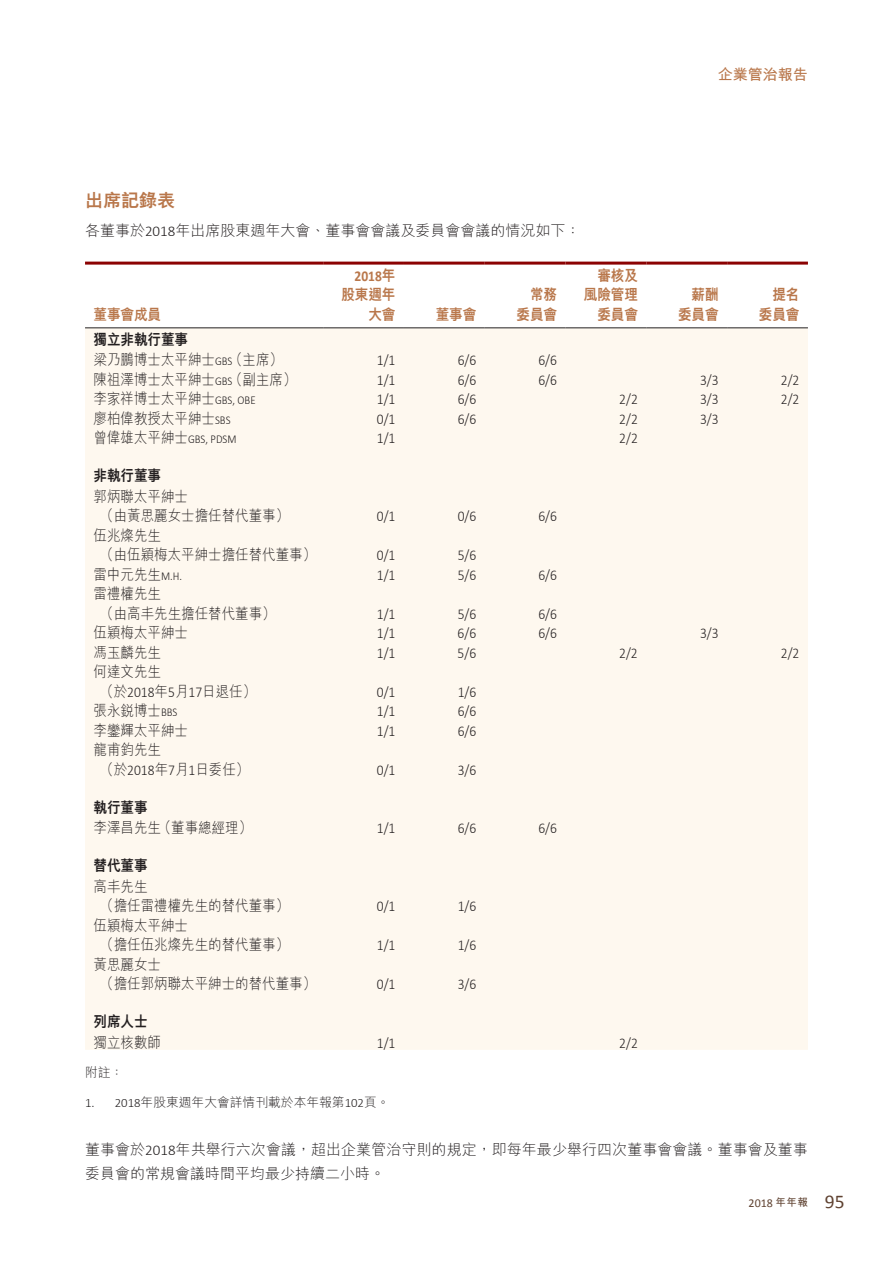
<style>
.page{position:relative;width:893px;height:1263px;background:#fff}
.page>*{position:absolute;margin:0;border:0;box-sizing:border-box;transform-origin:0 0}
.t1{font:800 18px "M Hei HK";color:#b9774b}
.t2{font:300 15px/19.5px "M Hei HK";color:#231f20;scale:.9 1}
.t3{font:300 15px "Calibri";color:#231f20;scale:.9 1}
.t4{font:300 15px/24px "M Hei HK";color:#231f20}
.t5{font:800 15px/19.5px "M Hei HK";color:#b9774b;text-align:right;scale:.9 1}
.t6{font:800 15px "M Hei HK";color:#231f20;scale:.9 1}
.t7{font:700 15px "M Hei HK";color:#b9774b}
.t8{font:700 15px "Calibri";color:#b9774b;scale:.9 1}
.t9{font:300 12.75px "M Hei HK";color:#231f20}
.t10{font:300 12px "Calibri";color:#231f20;scale:.9 1}
.t11{font:12px "Calibri";color:#5f4231}
.s1{font-family:"Calibri"}
.s2{font-weight:800}
.s3{font-family:"Calibri";font-size:12px}
.s4{font-family:"M Hei HK";font-weight:800}
.s5{font-family:"M Hei HK";font-size:15px}
.s6{font-family:"M Hei HK";font-weight:700;font-size:10.5px}
.s7{font-size:19.5px}
</style>
<div class="page">
<div style="left:85px;top:328px;width:723px;height:722px;background:#fef8ef"></div>
<hr style="left:85px;top:262px;width:238px;height:3px;background:#8b0202">
<hr style="left:323px;top:262px;width:81px;height:3px;background:#8b0202">
<hr style="left:404px;top:262px;width:81px;height:3px;background:#8b0202">
<hr style="left:485px;top:262px;width:81px;height:3px;background:#8b0202">
<hr style="left:566px;top:262px;width:80px;height:3px;background:#8b0202">
<hr style="left:646px;top:262px;width:81px;height:3px;background:#8b0202">
<hr style="left:727px;top:262px;width:81px;height:3px;background:#8b0202">
<hr style="left:85px;top:327px;width:238px;height:1px;background:#231f20">
<hr style="left:323px;top:327px;width:81px;height:1px;background:#231f20">
<hr style="left:404px;top:327px;width:81px;height:1px;background:#231f20">
<hr style="left:485px;top:327px;width:81px;height:1px;background:#231f20">
<hr style="left:566px;top:327px;width:80px;height:1px;background:#231f20">
<hr style="left:646px;top:327px;width:81px;height:1px;background:#231f20">
<hr style="left:727px;top:327px;width:81px;height:1px;background:#231f20">
<p class="t7" style="left:718px;top:63px;width:91px">企業管治報告</p>
<p class="t1" style="left:85px;top:192px;width:91px">出席記錄表</p>
<p class="t4" style="left:85px;top:218px;width:497px">各董事於<span class="s1">2018</span>年出席股東週年大會、董事會會議及委員會會議的情況如下：</p>
<p class="t5" style="left:94px;top:304px;width:76px">董事會成員</p>
<p class="t2" style="left:94px;top:328px;width:212px;line-height:20.7px"><span class="s2">獨立非執行董事<br></span>梁乃鵬博士太平紳士<span class="s3">GBS</span>（主席）</p>
<p class="t8" style="left:355px;top:267px;width:47px">2018<span class="s4">年</span></p>
<p class="t5" style="left:341px;top:285px;width:61px">股東週年大會</p>
<p class="t5" style="left:436px;top:304px;width:46px">董事會</p>
<p class="t5" style="left:516px;top:285px;width:46px">常務委員會</p>
<p class="t3" style="left:377px;top:351px;width:22px">1/1</p>
<p class="t3" style="left:458px;top:351px;width:22px">6/6</p>
<p class="t3" style="left:538px;top:351px;width:22px">6/6</p>
<p class="t5" style="left:584px;top:265px;width:61px">審核及風險管理委員會</p>
<p class="t5" style="left:678px;top:285px;width:46px">薪酬委員會</p>
<p class="t5" style="left:759px;top:285px;width:46px">提名委員會</p>
<p class="t2" style="left:94px;top:369px;width:227px">陳祖澤博士太平紳士<span class="s3">GBS</span>（副主席）</p>
<p class="t3" style="left:377px;top:371px;width:22px">1/1</p>
<p class="t3" style="left:458px;top:371px;width:22px">6/6</p>
<p class="t3" style="left:538px;top:371px;width:22px">6/6</p>
<p class="t3" style="left:700px;top:371px;width:22px">3/3</p>
<p class="t3" style="left:781px;top:371px;width:22px">2/2</p>
<p class="t2" style="left:94px;top:388px;width:182px">李家祥博士太平紳士<span class="s3">GBS, OBE</span></p>
<p class="t3" style="left:377px;top:390px;width:22px">1/1</p>
<p class="t3" style="left:458px;top:390px;width:22px">6/6</p>
<p class="t3" style="left:619px;top:390px;width:22px">2/2</p>
<p class="t3" style="left:700px;top:390px;width:22px">3/3</p>
<p class="t3" style="left:781px;top:390px;width:22px">2/2</p>
<p class="t2" style="left:94px;top:408px;width:154px">廖柏偉教授太平紳士<span class="s3">SBS</span></p>
<p class="t3" style="left:377px;top:410px;width:22px">0/1</p>
<p class="t3" style="left:458px;top:410px;width:22px">6/6</p>
<p class="t3" style="left:619px;top:410px;width:22px">2/2</p>
<p class="t3" style="left:700px;top:410px;width:22px">3/3</p>
<p class="t10" style="left:94px;top:432px;width:160px"><span class="s5">曾偉雄太平紳士</span>GBS, PDSM</p>
<p class="t3" style="left:377px;top:429px;width:22px">1/1</p>
<p class="t3" style="left:619px;top:429px;width:22px">2/2</p>
<p class="t6" style="left:94px;top:468px;width:76px">非執行董事</p>
<p class="t2" style="left:100px;top:486px;width:211px;text-indent:-7px">郭炳聯太平紳士<br>（由黃思麗女士擔任替代董事）</p>
<p class="t3" style="left:377px;top:507px;width:22px">0/1</p>
<p class="t3" style="left:458px;top:507px;width:22px">0/6</p>
<p class="t3" style="left:538px;top:507px;width:22px">6/6</p>
<p class="t2" style="left:100px;top:525px;width:241px;text-indent:-7px">伍兆燦先生<br>（由伍穎梅太平紳士擔任替代董事）</p>
<p class="t3" style="left:377px;top:546px;width:22px">0/1</p>
<p class="t3" style="left:458px;top:546px;width:22px">5/6</p>
<p class="t2" style="left:94px;top:564px;width:100px">雷中元先生<span class="s3">M.H.</span></p>
<p class="t3" style="left:377px;top:566px;width:22px">1/1</p>
<p class="t3" style="left:458px;top:566px;width:22px">5/6</p>
<p class="t3" style="left:538px;top:566px;width:22px">6/6</p>
<p class="t2" style="left:100px;top:583px;width:196px;text-indent:-7px">雷禮權先生<br>（由高丰先生擔任替代董事）</p>
<p class="t3" style="left:377px;top:605px;width:22px">1/1</p>
<p class="t3" style="left:458px;top:605px;width:22px">5/6</p>
<p class="t3" style="left:538px;top:605px;width:22px">6/6</p>
<p class="t2" style="left:94px;top:622px;width:106px">伍穎梅太平紳士</p>
<p class="t3" style="left:377px;top:624px;width:22px">1/1</p>
<p class="t3" style="left:458px;top:624px;width:22px">6/6</p>
<p class="t3" style="left:538px;top:624px;width:22px">6/6</p>
<p class="t3" style="left:700px;top:624px;width:22px">3/3</p>
<p class="t2" style="left:94px;top:642px;width:76px">馮玉麟先生</p>
<p class="t3" style="left:377px;top:644px;width:22px">1/1</p>
<p class="t3" style="left:458px;top:644px;width:22px">5/6</p>
<p class="t3" style="left:619px;top:644px;width:22px">2/2</p>
<p class="t3" style="left:781px;top:644px;width:22px">2/2</p>
<p class="t2" style="left:100px;top:661px;width:175px;text-indent:-7px">何達文先生<br>（於<span class="s1">2018</span>年<span class="s1">5</span>月<span class="s1">17</span>日退任）</p>
<p class="t3" style="left:377px;top:683px;width:22px">0/1</p>
<p class="t3" style="left:458px;top:683px;width:22px">1/6</p>
<p class="t2" style="left:94px;top:700px;width:95px">張永銳博士<span class="s3">BBS</span></p>
<p class="t3" style="left:377px;top:702px;width:22px">1/1</p>
<p class="t3" style="left:458px;top:702px;width:22px">6/6</p>
<p class="t2" style="left:94px;top:720px;width:106px">李鑾輝太平紳士</p>
<p class="t3" style="left:377px;top:722px;width:22px">1/1</p>
<p class="t3" style="left:458px;top:722px;width:22px">6/6</p>
<p class="t2" style="left:100px;top:739px;width:167px;text-indent:-7px">龍甫鈞先生<br>（於<span class="s1">2018</span>年<span class="s1">7</span>月<span class="s1">1</span>日委任）</p>
<p class="t3" style="left:377px;top:761px;width:22px">0/1</p>
<p class="t3" style="left:458px;top:761px;width:22px">3/6</p>
<p class="t6" style="left:94px;top:800px;width:61px">執行董事</p>
<p class="t2" style="left:94px;top:817px;width:178px">李澤昌先生（董事總經理）</p>
<p class="t3" style="left:377px;top:819px;width:22px">1/1</p>
<p class="t3" style="left:458px;top:819px;width:22px">6/6</p>
<p class="t3" style="left:538px;top:819px;width:22px">6/6</p>
<p class="t6" style="left:94px;top:858px;width:61px">替代董事</p>
<p class="t2" style="left:100px;top:876px;width:211px;text-indent:-7px">高丰先生<br>（擔任雷禮權先生的替代董事）</p>
<p class="t3" style="left:377px;top:897px;width:22px">0/1</p>
<p class="t3" style="left:458px;top:897px;width:22px">1/6</p>
<p class="t2" style="left:100px;top:915px;width:211px;text-indent:-7px">伍穎梅太平紳士<br>（擔任伍兆燦先生的替代董事）</p>
<p class="t2" style="left:100px;top:954px;width:241px;text-indent:-7px">黃思麗女士<br>（擔任郭炳聯太平紳士的替代董事）</p>
<p class="t3" style="left:377px;top:936px;width:22px">1/1</p>
<p class="t3" style="left:458px;top:936px;width:22px">1/6</p>
<p class="t3" style="left:377px;top:975px;width:22px">0/1</p>
<p class="t3" style="left:458px;top:975px;width:22px">3/6</p>
<p class="t6" style="left:94px;top:1014px;width:61px">列席人士</p>
<p class="t2" style="left:94px;top:1032px;width:76px">獨立核數師</p>
<p class="t3" style="left:377px;top:1034px;width:22px">1/1</p>
<p class="t3" style="left:619px;top:1034px;width:22px">2/2</p>
<p class="t9" style="left:85px;top:1063px;width:40px">附註：</p>
<p class="t9" style="left:85px;top:1093px;width:306px"><span class="s1">1. 2018</span>年股東週年大會詳情刊載於本年報第<span class="s1">102</span>頁。</p>
<p class="t4" style="left:85px;top:1136px;width:724px">董事會於<span class="s1">2018</span>年共舉行六次會議，超出企業管治守則的規定，即每年最少舉行四次董事會會議。董事會及董事委員會的常規會議時間平均最少持續二小時。</p>
<p class="t11" style="left:749px;top:1195px;width:98px">2018 <span class="s6">年年報</span> <span class="s7">95</span></p>
</div>
